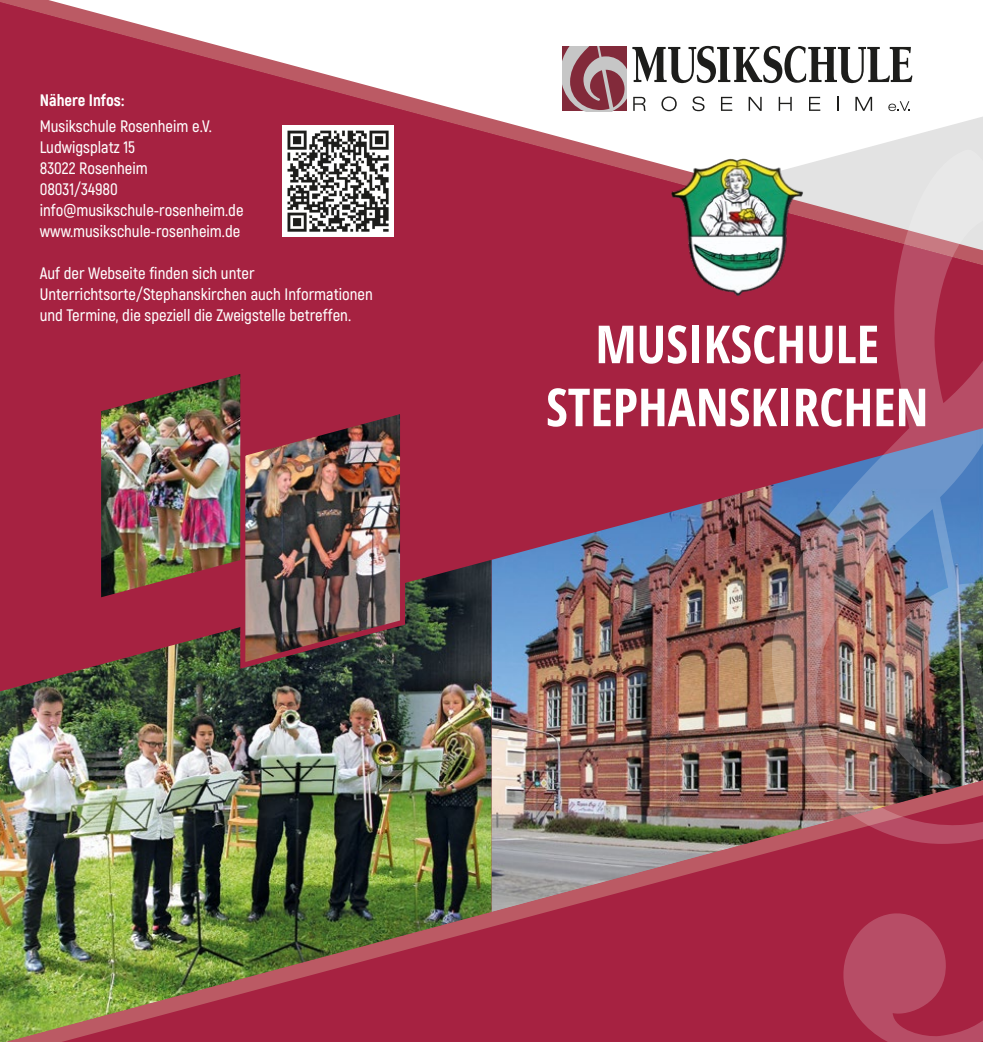
<style>
.page{position:relative;width:983px;height:1042px;background:#fff}
.page>*{position:absolute;margin:0;border:0;box-sizing:border-box;transform-origin:0 0}
.Head_1{font:700 52.5px "Open Sans Condensed";color:#fff}
.add{font:600 16.62px/21px "Akrobat";color:#fff}
.add-2{font:800 16.62px "Akrobat";color:#fff}
</style>
<div class="page">
<div style="left:0;top:0;width:982px;height:1042px;background:#a62241"></div>
<img style="left:491px;top:485px;width:278px;height:295px">
<svg style="left:0;top:0;width:982px;height:237px"></svg>
<img style="left:0;top:560px;width:491px;height:482px">
<img style="left:238px;top:404px;width:169px;height:268px">
<img style="left:101px;top:374px;width:139px;height:223px">
<img style="left:6px;top:780px;width:763px;height:262px">
<img style="left:769px;top:148px;width:213px;height:894px">
<div style="left:538px;top:23px;width:396px;height:112px;background:#fff"></div>
<svg style="left:633px;top:97px;width:12px;height:14px"></svg>
<svg style="left:661px;top:96px;width:15px;height:15px"></svg>
<svg style="left:692px;top:96px;width:12px;height:15px"></svg>
<svg style="left:721px;top:97px;width:11px;height:14px"></svg>
<svg style="left:748px;top:97px;width:13px;height:14px"></svg>
<svg style="left:778px;top:97px;width:13px;height:14px"></svg>
<svg style="left:809px;top:97px;width:11px;height:14px"></svg>
<svg style="left:837px;top:97px;width:1px;height:14px"></svg>
<svg style="left:855px;top:97px;width:16px;height:14px"></svg>
<svg style="left:888px;top:101px;width:21px;height:10px"></svg>
<svg style="left:632px;top:46px;width:280px;height:37px"></svg>
<svg style="left:562px;top:47px;width:64px;height:64px;background:#9d6973"></svg>
<img style="left:667px;top:154px;width:139px;height:145px">
<img style="left:282px;top:125px;width:111px;height:111px">
<p class="add-2" style="left:40px;top:90px;width:86px">Nähere Infos:</p>
<p class="add" style="left:40px;top:116px;width:205px">Musikschule Rosenheim e.V.<br>Ludwigsplatz 15<br>83022 Rosenheim<br>08031/34980 info@musikschule-rosenheim.de www.musikschule-rosenheim.de</p>
<p class="add" style="left:40px;top:263px;width:334px">Auf der Webseite finden sich unter<br>Unterrichtsorte/Stephanskirchen auch Informationen und Termine, die speziell die Zweigstelle betreffen.</p>
<p class="Head_1" style="left:595px;top:307px;width:285px">MUSIKSCHULE</p>
<p class="Head_1" style="left:546px;top:370px;width:384px">STEPHANSKIRCHEN</p>
</div>
